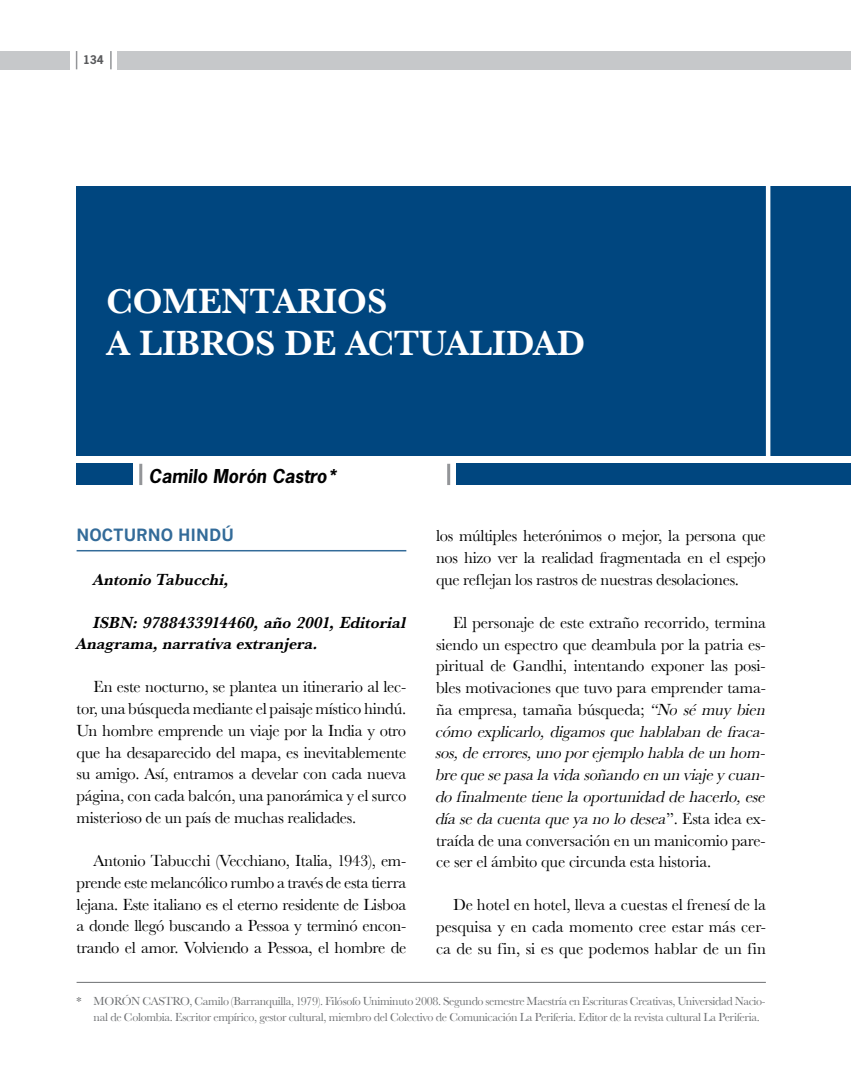
<style>
.page{position:relative;width:851px;height:1085px;background:#fff}
.page>*{position:absolute;margin:0;border:0;box-sizing:border-box;transform-origin:0 0}
.t1{font:700 36px/42px "URW Basker T";color:#fff}
.t2{font:italic 700 18px "News Gothic";color:#000}
.t3{font:16.5px/21.8px "URW Basker T";letter-spacing:-.015em;color:#000;text-align:justify}
.t4{font:16.5px/21.8px "URW Basker T Regu Obli";letter-spacing:-.01em;color:#000;text-align:justify}
.t5{font:16.5px/21.8px "URW Basker T Bold Obli";color:#000}
.t6{font:700 16.5px "News Gothic";color:#336b99}
.t7{font:12px/16.5px "URW Basker T";letter-spacing:-.025em;color:#6d6f71}
.t8{font:700 11.25px "News Gothic";color:#58595b}
.s1{font-family:"URW Basker T Regu Obli"}
.s2{font-family:"URW Basker T"}
</style>
<div class="page">
<div style="left:118px;top:51px;width:732px;height:18px;background:#c6c8ca"></div>
<svg style="left:110px;top:51px;width:2px;height:18px"></svg>
<svg style="left:76px;top:51px;width:1px;height:18px"></svg>
<div style="left:0;top:51px;width:70px;height:18px;background:#c6c8ca"></div>
<div style="left:77px;top:186px;width:773px;height:269px;background:#00467f"></div>
<div style="left:765px;top:186px;width:5px;height:269px;background:#fff"></div>
<hr style="left:139px;top:463px;width:3px;height:22px;background:#939598">
<div style="left:77px;top:463px;width:56px;height:22px;background:#00467f"></div>
<hr style="left:447px;top:463px;width:3px;height:22px;background:#939598">
<div style="left:456px;top:463px;width:394px;height:22px;background:#00467f"></div>
<hr style="left:77px;top:550px;width:329px;height:1px;background:#336b99">
<hr style="left:77px;top:981px;width:688px;height:1px;background:#6d6f71">
<p class="t8" style="left:83px;top:53px;width:22px">134</p>
<h1 class="t1" style="left:106px;top:280px;width:480px">COMENTARIOS<br>A LIBROS DE ACTUALIDAD</h1>
<p class="t2" style="left:149px;top:464px;width:191px">Camilo Morón Castro*</p>
<p class="t6" style="left:77px;top:525px;width:159px">NOCTURNO HIN DÚ</p>
<p class="t5" style="left:94px;top:568px;width:137px">Antonio Tabucchi,</p>
<p class="t5" style="left:77px;top:611px;width:331px;text-indent:17px">ISBN: 9788433914460, año 2001, Editorial<br>Anagrama, narrativa extranjera.</p>
<p class="t3" style="left:77px;top:675px;width:331px;text-indent:17px">En este nocturno, se plantea un itinerario al lec&shy;tor, una búsqueda mediante el paisaje místico hindú.<br>Un hombre emprende un viaje por la India y otro que ha desaparecido del mapa, es inevitablemente su amigo. Así, entramos a develar con cada nueva página, con cada balcón, una panorámica y el surco misterioso de un país de muchas realidades.</p>
<p class="t3" style="left:77px;top:849px;width:331px;text-indent:17px">Antonio Tabucchi (Vecchiano, Italia, 1943), em&shy;prende este melancólico rumbo a través de esta tierra lejana. Este italiano es el eterno residente de Lisboa a donde llegó buscando a Pessoa y terminó encon&shy;trando el amor. Volviendo a Pessoa, el hombre de</p>
<p class="t3" style="left:436px;top:525px;width:331px">los múltiples heterónimos o mejor, la persona que nos hizo ver la realidad fragmentada en el espejo que reflejan los rastros de nuestras desolaciones.</p>
<p class="t3" style="left:436px;top:611px;width:331px;text-indent:17px">El personaje de este extraño recorrido, termina siendo un espectro que deambula por la patria es&shy;piritual de Gandhi, intentando exponer las posi&shy;bles motivaciones que tuvo para emprender tama&shy;ña empresa, tamaña búsqueda; <span class="s1">“No sé muy bien</span></p>
<p class="t4" style="left:436px;top:720px;width:331px">cómo explicarlo, digamos que hablaban de fraca&shy;sos, de errores, uno por ejemplo habla de un hom&shy;bre que se pasa la vida soñando en un viaje y cuan&shy;do finalmente tiene la oportunidad de hacerlo, ese día se da cuenta que ya no lo desea<span class="s2">”. Esta idea ex-</span></p>
<p class="t3" style="left:436px;top:829px;width:331px">traída de una conversación en un manicomio pare&shy;ce ser el ámbito que circunda esta historia.</p>
<p class="t3" style="left:436px;top:893px;width:331px;text-indent:17px">De hotel en hotel, lleva a cuestas el frenesí de la pesquisa y en cada momento cree estar más cer&shy;ca de su fin, si es que podemos hablar de un fin</p>
<p class="t7" style="left:94px;top:992px;width:673px;text-indent:-17px">* MORÓN CASTRO, Camilo (Barranquilla, 1979). Filósofo Uniminuto 2008. Segundo semestre Maestría en Escrituras Creativas, Universidad Nacio&shy;nal de Colombia. Escritor empírico, gestor cultural, miembro del Colectivo de Comunicación La Periferia. Editor de la revista cultural La Periferia.</p>
</div>
